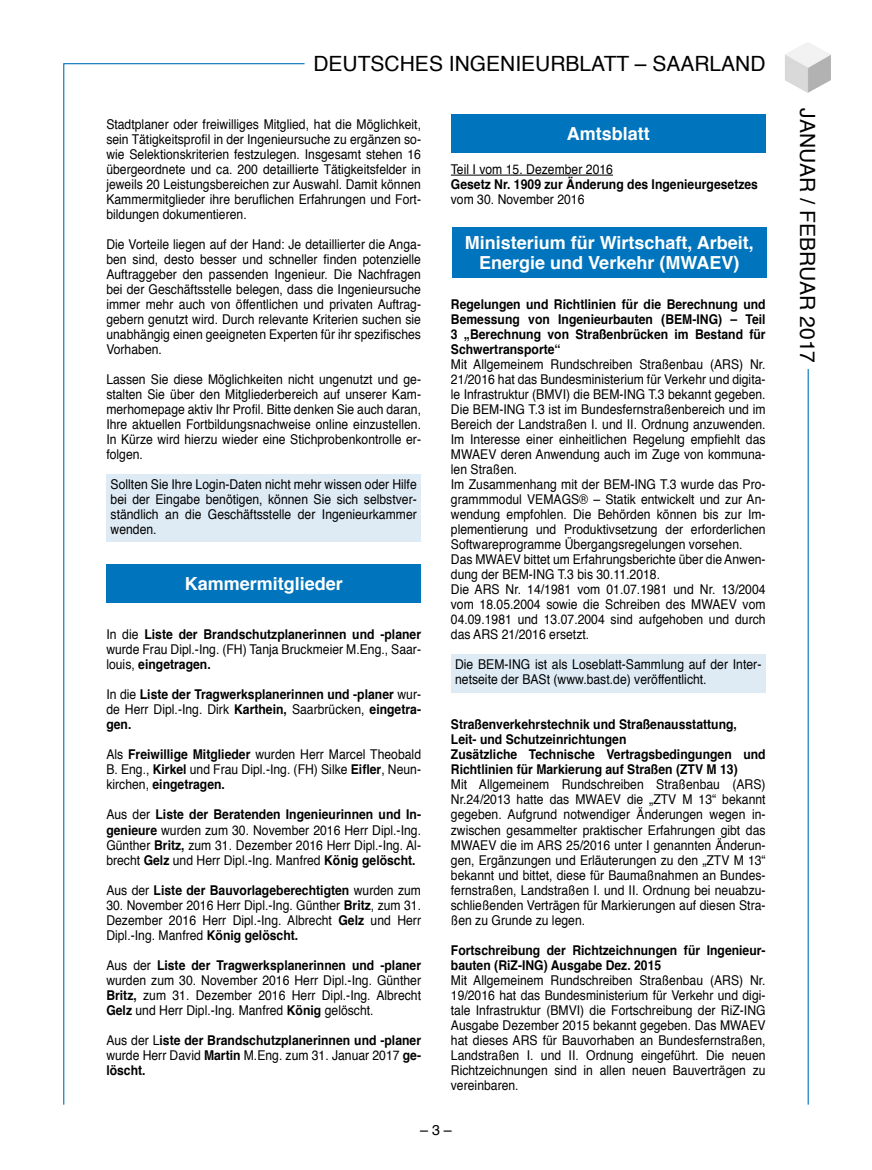
<style>
.page{position:relative;width:872px;height:1170px;background:#fff}
.page>*{position:absolute;margin:0;border:0;box-sizing:border-box;transform-origin:0 0}
.t1{font:21px "Helvetica";color:#000}
.t2{font:700 18px/19.5px "Helvetica";color:#fff;text-align:center}
.t3{font:14.25px "Helvetica";color:#000}
.t4{font:13.5px/15px "Helvetica";color:#000;text-align:justify;scale:.9 1}
.t5{font:700 13.5px/15px "Helvetica";color:#000;text-align:justify;scale:.9 1}
.s1{font-weight:700}
.s2{font-weight:400}
</style>
<div class="page">
<img style="left:785px;top:43px;width:46px;height:50px">
<hr style="left:807px;top:251px;width:1px;height:853px;background:#0074bc">
<svg style="left:63px;top:63px;width:242px;height:1042px"></svg>
<div style="left:795px;top:108px;width:26px;height:261px;background:#fff"></div>
<hr style="left:451px;top:175px;width:162px;height:1px;background:#000">
<div style="left:106px;top:564px;width:315px;height:39px;background:#0074bc"></div>
<div style="left:106px;top:474px;width:315px;height:68px;background:#deebf5"></div>
<div style="left:451px;top:114px;width:314px;height:39px;background:#0074bc"></div>
<div style="left:452px;top:227px;width:314px;height:50px;background:#0074bc"></div>
<div style="left:451px;top:654px;width:314px;height:39px;background:#deebf5"></div>
<h1 class="t1" style="left:313px;top:47px;width:454px">DEUTSCHES INGENIEURBLATT – SAARLAND</h1>
<p class="t4" style="left:106px;top:117px;width:351px">Stadtplaner oder freiwilliges Mitglied, hat die Möglichkeit, sein Tätigkeitsprofil in der Ingenieursuche zu ergänzen so&shy;wie Selektionskriterien festzulegen. Insgesamt stehen 16 übergeordnete und ca. 200 detaillierte Tätigkeitsfelder in jeweils 20 Leistungsbereichen zur Auswahl. Damit können Kammermitglieder ihre beruflichen Erfahrungen und Fort&shy;bildungen dokumentieren.</p>
<p class="t4" style="left:106px;top:237px;width:351px">Die Vorteile liegen auf der Hand: Je detaillierter die Anga&shy;ben sind, desto besser und schneller finden potenzielle Auftraggeber den passenden Ingenieur. Die Nachfragen bei der Geschäftsstelle belegen, dass die Ingenieursuche immer mehr auch von öffentlichen und privaten Auftrag&shy;gebern genutzt wird. Durch relevante Kriterien suchen sie unabhängig einen geeigneten Experten für ihr spezifisches Vorhaben.</p>
<p class="t4" style="left:106px;top:372px;width:351px">Lassen Sie diese Möglichkeiten nicht ungenutzt und ge&shy;stalten Sie über den Mitgliederbereich auf unserer Kam&shy;merhomepage aktiv Ihr Profil. Bitte denken Sie auch daran, Ihre aktuellen Fortbildungsnachweise online einzustellen.<br>In Kürze wird hierzu wieder eine Stichprobenkontrolle er&shy;folgen.</p>
<p class="t4" style="left:111px;top:477px;width:342px">Sollten Sie Ihre Login-Daten nicht mehr wissen oder Hilfe bei der Eingabe benötigen, können Sie sich selbstver&shy;ständlich an die Geschäftsstelle der Ingenieurkammer wenden.</p>
<h2 class="t2" style="left:185px;top:574px;width:160px">Kammermitglieder</h2>
<p class="t4" style="left:106px;top:627px;width:351px">In die <span class="s1">Liste der Brandschutzplanerinnen und -planer </span>wurde Frau Dipl.-Ing. (FH) Tanja Bruckmeier M.Eng., Saar&shy;louis, <span class="s1">eingetragen.</span></p>
<p class="t5" style="left:106px;top:687px;width:351px"><span class="s2">In die</span> Liste der Tragwerksplanerinnen und -planer <span class="s2">wur&shy;de Herr Dipl.-Ing. Dirk</span> Karthein, <span class="s2">Saarbrücken,</span> eingetra&shy;gen.</p>
<p class="t4" style="left:106px;top:747px;width:351px">Als <span class="s1">Freiwillige Mitglieder</span> wurden Herr Marcel Theobald B. Eng., <span class="s1">Kirkel</span> und Frau Dipl.-Ing. (FH) Silke <span class="s1">Eifler</span>, Neun&shy;kirchen, <span class="s1">eingetragen.</span></p>
<p class="t4" style="left:106px;top:807px;width:351px">Aus der <span class="s1">Liste der Beratenden Ingenieurinnen und In&shy;genieure</span> wurden zum 30. November 2016 Herr Dipl.-Ing.<br>Günther <span class="s1">Britz,</span> zum 31. Dezember 2016 Herr Dipl.-Ing. Al&shy;brecht <span class="s1">Gelz</span> und Herr Dipl.-Ing. Manfred <span class="s1">König gelöscht.</span></p>
<p class="t5" style="left:106px;top:882px;width:351px"><span class="s2">Aus der</span> Liste der Bauvorlageberechtigten <span class="s2">wurden zum</span></p>
<p class="t4" style="left:106px;top:897px;width:351px">30. November 2016 Herr Dipl.-Ing. Günther <span class="s1">Britz</span>, zum 31.<br>Dezember 2016 Herr Dipl.-Ing. Albrecht <span class="s1">Gelz</span> und Herr Dipl.-Ing. Manfred <span class="s1">König gelöscht.</span></p>
<p class="t4" style="left:106px;top:957px;width:351px">Aus der <span class="s1">Liste der Tragwerksplanerinnen und -planer </span>wurden zum 30. November 2016 Herr Dipl.-Ing. Günther <span class="s1">Britz,</span> zum 31. Dezember 2016 Herr Dipl.-Ing. Albrecht <span class="s1">Gelz</span> und Herr Dipl.-Ing. Manfred <span class="s1">König</span> gelöscht.</p>
<p class="t5" style="left:106px;top:1032px;width:351px"><span class="s2">Aus der L</span>iste der Brandschutzplanerinnen und -planer <span class="s2">wurde Herr David</span> Martin <span class="s2">M.Eng. zum 31. Januar 2017</span> ge&shy;löscht.</p>
<h2 class="t2" style="left:567px;top:124px;width:84px">Amtsblatt</h2>
<p class="t4" style="left:451px;top:162px;width:182px">Teil I vom 15. Dezember 2016</p>
<p class="t5" style="left:451px;top:177px;width:343px">Gesetz Nr. 1909 zur Änderung des Ingenieurgesetzes</p>
<p class="t4" style="left:451px;top:192px;width:150px">vom 30. November 2016</p>
<h2 class="t2" style="left:464px;top:233px;width:291px">Ministerium für Wirtschaft, Arbeit,<br>Energie und Verkehr (MWAEV)</h2>
<p class="t5" style="left:451px;top:297px;width:351px">Regelungen und Richtlinien für die Berechnung und Bemessung von Ingenieurbauten (BEM-ING) – Teil 3 „Berechnung von Straßenbrücken im Bestand für Schwertransporte“</p>
<p class="t4" style="left:451px;top:357px;width:351px;text-align:left">Mit Allgemeinem Rundschreiben Straßenbau (ARS) Nr.<br>21/2016 hat das Bundesministerium für Verkehr und digita&shy;le Infrastruktur (BMVI) die BEM-ING T.3 bekannt gegeben.<br>Die BEM-ING T.3 ist im Bundesfernstraßenbereich und im Bereich der Landstraßen I. und II. Ordnung anzuwenden.<br>Im Interesse einer einheitlichen Regelung empfiehlt das MWAEV deren Anwendung auch im Zuge von kommuna&shy;len Straßen.<br>Im Zusammenhang mit der BEM-ING T.3 wurde das Pro&shy;grammmodul VEMAGS® – Statik entwickelt und zur An&shy;wendung empfohlen. Die Behörden können bis zur Im&shy;plementierung und Produktivsetzung der erforderlichen Softwareprogramme Übergangsregelungen vorsehen.<br>Das MWAEV bittet um Erfahrungsberichte über die Anwen&shy;dung der BEM-ING T.3 bis 30.11.2018.<br>Die ARS Nr. 14/1981 vom 01.07.1981 und Nr. 13/2004 vom 18.05.2004 sowie die Schreiben des MWAEV vom 04.09.1981 und 13.07.2004 sind aufgehoben und durch das ARS 21/2016 ersetzt.</p>
<p class="t4" style="left:455px;top:657px;width:342px">Die BEM-ING ist als Loseblatt-Sammlung auf der Inter&shy;netseite der BASt (www.bast.de) veröffentlicht.</p>
<p class="t5" style="left:451px;top:717px;width:351px;text-align:left">Straßenverkehrstechnik und Straßenausstattung, Leit- und Schutzeinrichtungen<br>Zusätzliche Technische Vertragsbedingungen und Richtlinien für Markierung auf Straßen (ZTV M 13)</p>
<p class="t4" style="left:451px;top:777px;width:351px">Mit Allgemeinem Rundschreiben Straßenbau (ARS)<br>Nr.24/2013 hatte das MWAEV die „ZTV M 13“ bekannt gegeben. Aufgrund notwendiger Änderungen wegen in&shy;zwischen gesammelter praktischer Erfahrungen gibt das MWAEV die im ARS 25/2016 unter I genannten Änderun&shy;gen, Ergänzungen und Erläuterungen zu den „ZTV M 13“ bekannt und bittet, diese für Baumaßnahmen an Bundes&shy;fernstraßen, Landstraßen I. und II. Ordnung bei neuabzu&shy;schließenden Verträgen für Markierungen auf diesen Stra&shy;ßen zu Grunde zu legen.</p>
<p class="t5" style="left:451px;top:942px;width:351px">Fortschreibung der Richtzeichnungen für Ingenieur&shy;bauten (RiZ-ING) Ausgabe Dez. 2015</p>
<p class="t4" style="left:451px;top:972px;width:351px">Mit Allgemeinem Rundschreiben Straßenbau (ARS) Nr.<br>19/2016 hat das Bundesministerium für Verkehr und digi&shy;tale Infrastruktur (BMVI) die Fortschreibung der RiZ-ING Ausgabe Dezember 2015 bekannt gegeben. Das MWAEV hat dieses ARS für Bauvorhaben an Bundesfernstraßen, Landstraßen I. und II. Ordnung eingeführt. Die neuen Richtzeichnungen sind in allen neuen Bauverträgen zu vereinbaren.</p>
<p class="t3" style="left:420px;top:1118px;width:33px">– 3 –</p>
<h1 class="t1" style="left:824px;top:108px;width:256px;rotate:90deg">JANUAR / FEBRUAR 2017</h1>
</div>
